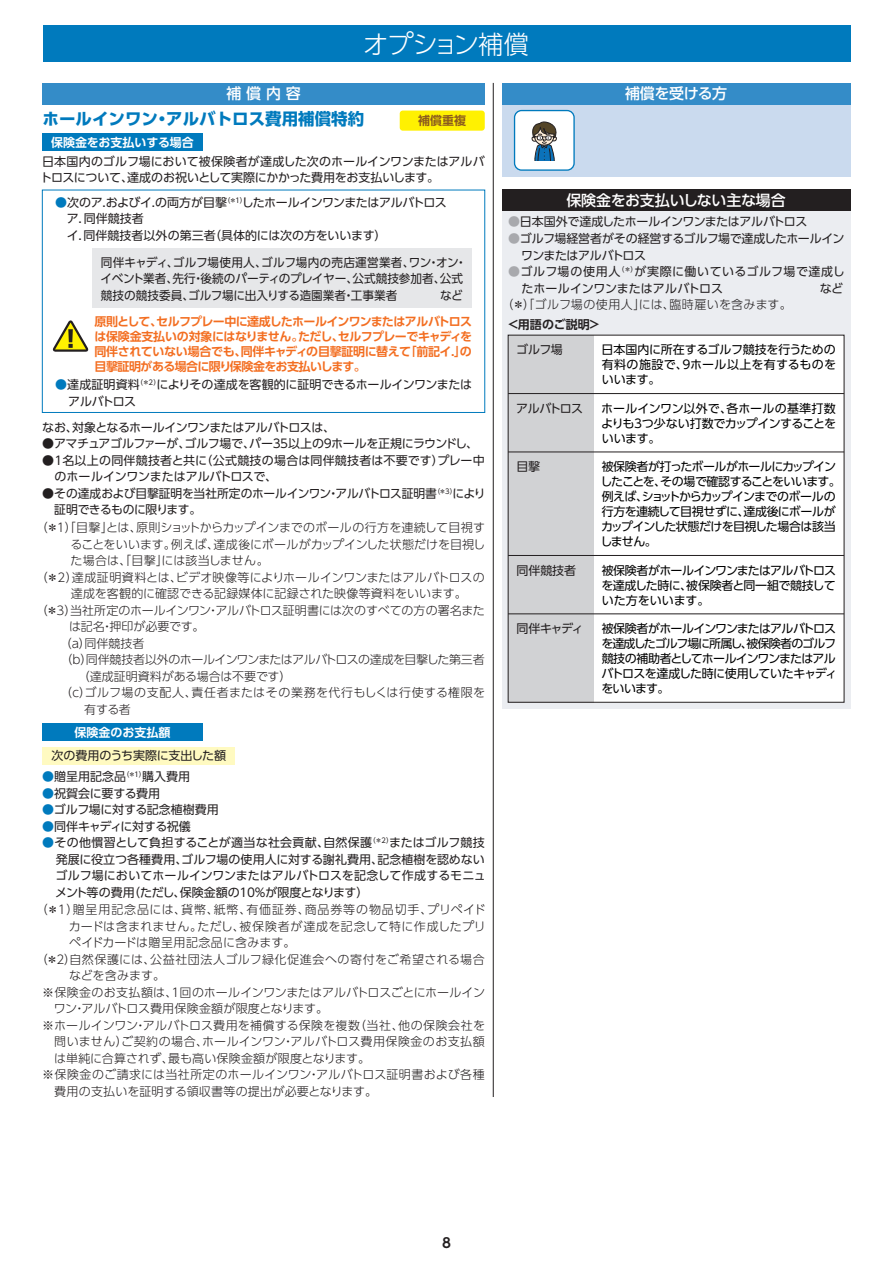
<style>
.page{position:relative;width:893px;height:1263px;background:#fff}
.page>*{position:absolute;margin:0;border:0;box-sizing:border-box;transform-origin:0 0}
.t1{font:300 25.5px "UD Shin Go Pro";letter-spacing:-.035em;color:#fff}
.t2{font:700 16.5px "UD Shin Go Pro";color:#007abd}
.t3{font:500 15px "UD Shin Go Pro";letter-spacing:-.02em;color:#fff}
.t4{font:700 13.5px "UD Shin Go Pro De";color:#231f20}
.t5{font:12px/16.5px "UD Shin Go Pro";letter-spacing:-.015em;color:#231f20}
.t6{font:300 12px "UD Shin Go Pro";letter-spacing:.005em;color:#231f20}
.t7{font:12px/15px "UD Shin Go Pro";letter-spacing:-.045em;color:#000;text-align:justify}
.t8{font:700 12px/15px "UD Shin Go Pro De";letter-spacing:-.04em;color:#f36e21;text-align:justify}
.t9{font:300 12px "UD Shin Go Pro";letter-spacing:.035em;color:#231f20}
.t10{font:300 12px "UD Shin Go Pro";letter-spacing:.025em;color:#231f20}
.t11{font:12px/16.5px "UD Shin Go Pro";letter-spacing:-.035em;color:#231f20}
.t12{font:12px/16.5px "UD Shin Go Pro";letter-spacing:.01em;color:#231f20}
.t13{font:12px "UD Shin Go Pro";letter-spacing:-.045em;color:#231f20}
.t14{font:12px/16.5px "UD Shin Go Pro";letter-spacing:.02em;color:#231f20}
.t15{font:300 12px "UD Shin Go Pro";letter-spacing:-.045em;color:#231f20}
.t16{font:300 12px "UD Shin Go Pro";letter-spacing:.07em;color:#231f20}
.t17{font:300 12px "UD Shin Go Pro";letter-spacing:.05em;color:#231f20}
.t18{font:300 12px "UD Shin Go Pro";letter-spacing:.04em;color:#231f20}
.t19{font:12px "UD Shin Go Pro";letter-spacing:-.04em;color:#231f20}
.t20{font:700 12px "UD Shin Go Pro De";color:#fff}
.t21{font:700 12px "UD Shin Go Pro De";color:#231f20}
.t22{font:700 12px "UD Shin Go Pro De";color:#8a591e}
.s1{color:#007abd}
.s2{color:#a8a9ad}
</style>
<div class="page">
<hr style="left:493px;top:83px;width:1px;height:1014px;background:#231f20">
<div style="left:43px;top:26px;width:807px;height:36px;background:#007abd"></div>
<div style="left:43px;top:83px;width:442px;height:21px;background:#348cc8"></div>
<div style="left:42px;top:134px;width:161px;height:17px;background:#007abd"></div>
<div style="left:400px;top:111px;width:85px;height:20px;background:#fff101;border-radius:3px"></div>
<div style="left:502px;top:189px;width:348px;height:520px;background:#ebedf1"></div>
<div style="left:508px;top:335px;width:336px;height:367px;background:#fff"></div>
<div style="left:508px;top:335px;width:85px;height:367px;background:#d1d2d4"></div>
<hr style="left:508px;top:393px;width:336px;height:1px;background:#231f20">
<hr style="left:508px;top:452px;width:336px;height:1px;background:#231f20">
<hr style="left:508px;top:614px;width:336px;height:1px;background:#231f20">
<hr style="left:508px;top:555px;width:336px;height:1px;background:#231f20">
<div style="left:502px;top:83px;width:348px;height:93px;background:#cadaee"></div>
<div style="left:502px;top:83px;width:348px;height:21px;background:#348cc8"></div>
<div style="left:42px;top:747px;width:193px;height:17px;background:#fffac1"></div>
<div style="left:42px;top:724px;width:161px;height:17px;background:#007abd"></div>
<svg style="left:52px;top:320px;width:37px;height:32px"></svg>
<div style="left:92px;top:249px;width:380px;height:59px;background:#e6e7e9"></div>
<div style="left:42px;top:190px;width:443px;height:223px;border:1px solid #007abd"></div>
<div style="left:515px;top:111px;width:59px;height:59px;background:#fff;border-radius:7px"></div>
<div style="left:514px;top:110px;width:61px;height:61px;border:1px solid #007abd;border-radius:7px"></div>
<svg style="left:531px;top:121px;width:26px;height:40px"></svg>
<div style="left:502px;top:189px;width:348px;height:21px;background:#231f20"></div>
<h1 class="t1" style="left:363px;top:24px;width:167px">オプション補償</h1>
<p class="t3" style="left:226px;top:82px;width:76px">補 償 内 容</p>
<h2 class="t2" style="left:43px;top:105px;width:323px">ホールインワン・アルバトロス費用補償特約</h2>
<p class="t5" style="left:40px;top:153px;width:446px">日本国内のゴルフ場において被保険者が達成した次のホールインワンまたはアルバトロスについて、達成のお祝いとして実際にかかった費用をお支払いします。</p>
<p class="t22" style="left:418px;top:111px;width:49px">補償重複</p>
<p class="t20" style="left:51px;top:133px;width:144px">保険金をお支払いする場合</p>
<p class="t3" style="left:625px;top:82px;width:104px">補償を受ける方</p>
<p class="t5" style="left:55px;top:194px;width:393px"><span class="s1">●</span>次のア.およびイ.の両方が目撃<sup>（＊１）</sup>したホールインワンまたはアルバトロス　ア．同伴競技者<br>　イ．同伴競技者以外の第三者（具体的には次の方をいいます）</p>
<p class="t5" style="left:101px;top:254px;width:368px">同伴キャディ、ゴルフ場使用人、ゴルフ場内の売店運営業者、ワン・オン・イベント業者、先行・後続のパーティのプレイヤー、公式競技参加者、公式競技の競技委員、ゴルフ場に出入りする造園業者・工事業者　　　 など</p>
<p class="t8" style="left:94px;top:313px;width:379px">原則として、セルフプレー中に達成したホールインワンまたはアルバトロスは保険金支払いの対象にはなりません。ただし、セルフプレーでキャディを同伴されていない場合でも、同伴キャディの目撃証明に替えて「前記イ.」の目撃証明がある場合に限り保険金をお支払いします。</p>
<p class="t5" style="left:68px;top:376px;width:405px;text-indent:-13px"><span class="s1">●</span>達成証明資料<sup>（＊2）</sup>によりその達成を客観的に証明できるホールインワンまたはアルバトロス</p>
<p class="t19" style="left:42px;top:417px;width:294px">なお、対象となるホールインワンまたはアルバトロスは、</p>
<p class="t13" style="left:42px;top:434px;width:437px">●アマチュアゴルファーが、ゴルフ場で、パー３５以上の９ホールを正規にラウンドし、</p>
<p class="t12" style="left:54px;top:451px;width:432px;text-indent:-12px">●１名以上の同伴競技者と共に（公式競技の場合は同伴競技者は不要です）プレー中のホールインワンまたはアルバトロスで、</p>
<p class="t5" style="left:54px;top:484px;width:433px;text-indent:-12px">●その達成および目撃証明を当社所定のホールインワン・アルバトロス証明書<sup>（＊3）</sup>により証明できるものに限ります。</p>
<p class="t6" style="left:36px;top:518px;width:451px">（＊１）「目撃」とは、原則ショットからカップインまでのボールの行方を連続して目視す</p>
<p class="t6" style="left:70px;top:534px;width:416px">ることをいいます。例えば、達成後にボールがカップインした状態だけを目視し</p>
<p class="t6" style="left:71px;top:551px;width:200px">た場合は、「目撃」には該当しません。</p>
<p class="t6" style="left:36px;top:567px;width:450px">（＊2）達成証明資料とは、ビデオ映像等によりホールインワンまたはアルバトロスの</p>
<p class="t6" style="left:71px;top:584px;width:397px">達成を客観的に確認できる記録媒体に記録された映像等資料をいいます。</p>
<p class="t6" style="left:36px;top:600px;width:451px">（＊3）当社所定のホールインワン・アルバトロス証明書には次のすべての方の署名また</p>
<p class="t6" style="left:69px;top:617px;width:137px">は記名・押印が必要です。</p>
<p class="t6" style="left:42px;top:633px;width:104px">　　（ａ）同伴競技者</p>
<p class="t15" style="left:42px;top:650px;width:444px">　　（ｂ）同伴競技者以外のホールインワンまたはアルバトロスの達成を目撃した第三者</p>
<p class="t6" style="left:78px;top:666px;width:215px">（達成証明資料がある場合は不要です）</p>
<p class="t9" style="left:42px;top:683px;width:444px">　　（ｃ）ゴルフ場の支配人、責任者またはその業務を代行もしくは行使する権限を</p>
<p class="t6" style="left:84px;top:699px;width:48px">有する者</p>
<p class="t20" style="left:74px;top:723px;width:98px">保険金のお支払額</p>
<p class="t5" style="left:51px;top:747px;width:176px">次の費用のうち実際に支出した額</p>
<p class="t5" style="left:42px;top:768px;width:149px"><span class="s1">●</span>贈呈用記念品<sup>（＊１）</sup>購入費用</p>
<p class="t5" style="left:42px;top:784px;width:119px"><span class="s1">●</span>祝賀会に要する費用</p>
<p class="t5" style="left:42px;top:801px;width:178px"><span class="s1">●</span>ゴルフ場に対する記念植樹費用</p>
<p class="t13" style="left:42px;top:816px;width:150px"><span class="s1">●</span>同伴キャディに対する祝儀</p>
<p class="t5" style="left:55px;top:834px;width:432px;text-align:justify;text-indent:-13px"><span class="s1">●</span>その他慣習として負担することが適当な社会貢献、自然保護<sup>（＊２）</sup>またはゴルフ競技発展に役立つ各種費用、ゴルフ場の使用人に対する謝礼費用、記念植樹を認めないゴルフ場においてホールインワンまたはアルバトロスを記念して作成するモニュメント等の費用（ただし、保険金額の１０％が限度となります）</p>
<p class="t16" style="left:36px;top:900px;width:451px">（＊１）贈呈用記念品には、貨幣、紙幣、有価証券、商品券等の物品切手、プリペイド</p>
<p class="t10" style="left:69px;top:916px;width:419px">カードは含まれません。ただし、被保険者が達成を記念して特に作成したプリ</p>
<p class="t6" style="left:69px;top:933px;width:228px">ペイドカードは贈呈用記念品に含みます。</p>
<p class="t17" style="left:36px;top:949px;width:451px">（＊２）自然保護には、公益社団法人ゴルフ緑化促進会への寄付をご希望される場合</p>
<p class="t6" style="left:69px;top:966px;width:98px">などを含みます。</p>
<p class="t6" style="left:42px;top:982px;width:444px">※保険金のお支払額は、１回のホールインワンまたはアルバトロスごとにホールイン</p>
<p class="t6" style="left:54px;top:999px;width:276px">ワン・アルバトロス費用保険金額が限度となります。</p>
<p class="t6" style="left:42px;top:1015px;width:444px">※ホールインワン・アルバトロス費用を補償する保険を複数（当社、他の保険会社を</p>
<p class="t9" style="left:54px;top:1032px;width:432px">問いません）ご契約の場合、ホールインワン・アルバトロス費用保険金のお支払額</p>
<p class="t6" style="left:54px;top:1048px;width:318px">は単純に合算されず、最も高い保険金額が限度となります。</p>
<p class="t10" style="left:42px;top:1065px;width:444px">※保険金のご請求には当社所定のホールインワン・アルバトロス証明書および各種</p>
<p class="t6" style="left:54px;top:1081px;width:324px">費用の支払いを証明する領収書等の提出が必要となります。</p>
<p class="t3" style="left:566px;top:188px;width:221px">保険金をお支払いしない主な場合</p>
<p class="t11" style="left:508px;top:213px;width:301px"><span class="s2">●</span>日本国外で達成したホールインワンまたはアルバトロス</p>
<p class="t11" style="left:521px;top:230px;width:325px;text-indent:-13px"><span class="s2">●</span>ゴルフ場経営者がその経営するゴルフ場で達成したホールインワンまたはアルバトロス</p>
<p class="t14" style="left:521px;top:263px;width:325px;text-indent:-13px"><span class="s2">●</span>ゴルフ場の使用人<sup>（＊）</sup>が実際に働いているゴルフ場で達成したホールインワンまたはアルバトロス 　　</p>
<p class="t18" style="left:502px;top:295px;width:292px">（＊）「ゴルフ場の使用人」には、臨時雇いを含みます。</p>
<p class="t7" style="left:601px;top:342px;width:236px">日本国内に所在するゴルフ競技を行うための有料の施設で、９ホール以上を有するものをいいます。</p>
<p class="t21" style="left:507px;top:314px;width:95px">＜用語のご説明＞</p>
<p class="t5" style="left:516px;top:341px;width:48px">ゴルフ場</p>
<p class="t5" style="left:516px;top:399px;width:68px">アルバトロス</p>
<p class="t7" style="left:601px;top:400px;width:236px">ホールインワン以外で、各ホールの基準打数よりも３つ少ない打数でカップインすることをいいます。</p>
<p class="t5" style="left:516px;top:458px;width:25px">目撃</p>
<p class="t7" style="left:600px;top:459px;width:242px;text-align:left">被保険者が打ったボールがホールにカップインしたことを、その場で確認することをいいます。例えば、ショットからカップインまでのボールの行方を連続して目視せずに、達成後にボールがカップインした状態だけを目視した場合は該当しません。</p>
<p class="t5" style="left:517px;top:561px;width:61px">同伴競技者</p>
<p class="t7" style="left:601px;top:562px;width:236px">被保険者がホールインワンまたはアルバトロスを達成した時に、被保険者と同一組で競技していた方をいいます。</p>
<p class="t5" style="left:517px;top:620px;width:68px">同伴キャディ</p>
<p class="t7" style="left:601px;top:620px;width:237px">被保険者がホールインワンまたはアルバトロスを達成したゴルフ場に所属し、被保険者のゴルフ競技の補助者としてホールインワンまたはアルバトロスを達成した時に使用していたキャディをいいます。</p>
<p class="t4" style="left:442px;top:1232px;width:10px">8</p>
</div>
